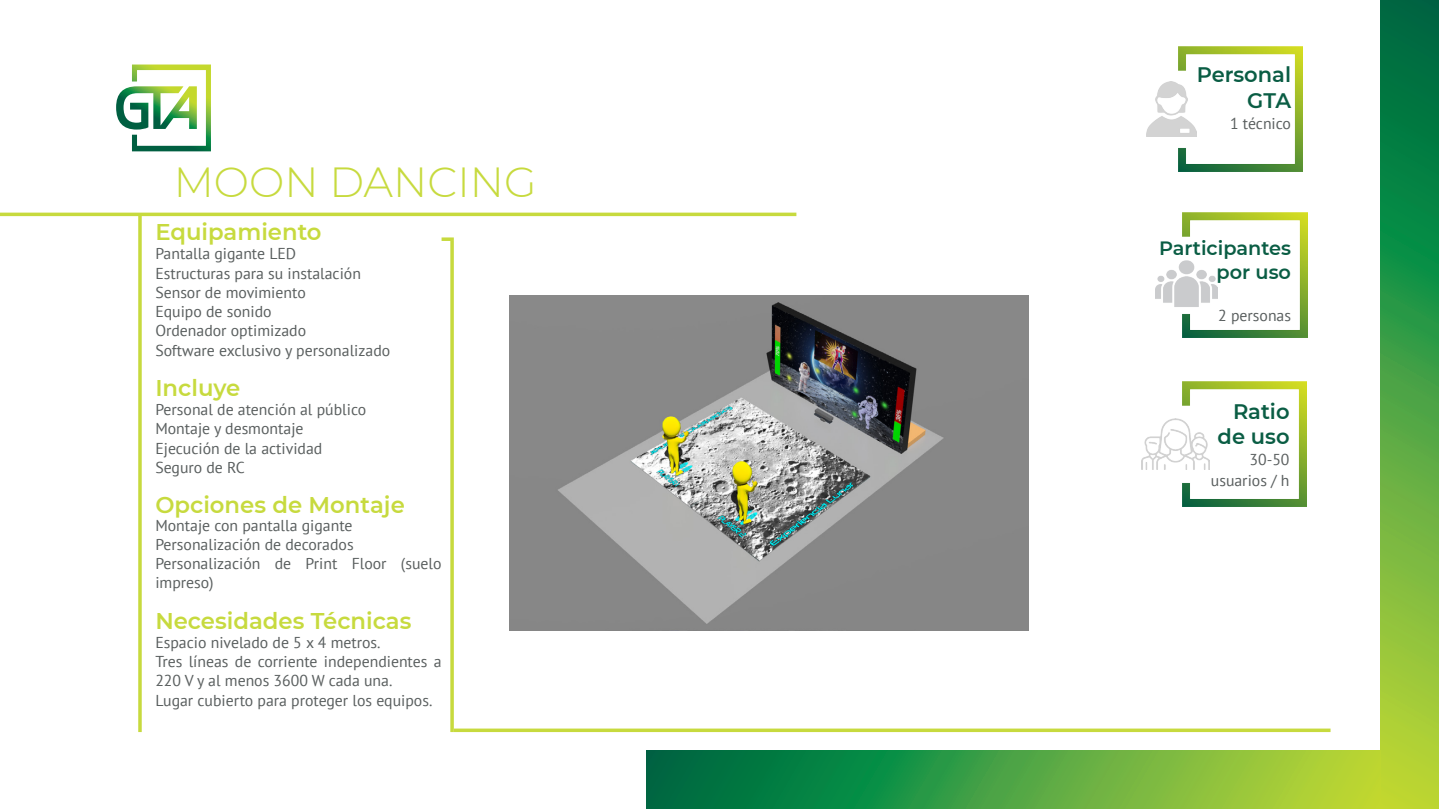
<style>
.page{position:relative;width:1439px;height:809px;background:#fff}
.page>*{position:absolute;margin:0;border:0;box-sizing:border-box;transform-origin:0 0}
.t1{font:300 42px "Montserrat";color:#c7da3e}
.t2{font:600 22.75px "Montserrat";color:#c7da3e}
.t3{font:600 21px "Montserrat";color:#0a5d44}
.t4{font:600 19.25px "Montserrat";color:#0a5d44}
.t5{font:15.75px/19.2px "PT Sans";color:#595e5e}
</style>
<div class="page">
<svg style="left:1380px;top:0;width:59px;height:809px;background:#4ea240"></svg>
<svg style="left:646px;top:750px;width:734px;height:59px;background:#4ea240"></svg>
<svg style="left:116px;top:64px;width:95px;height:87px"></svg>
<hr style="left:0;top:213px;width:796px;height:3px;background:#c7da3e">
<svg style="left:454px;top:728px;width:876px;height:4px;background:#cedf59"></svg>
<svg style="left:450px;top:241px;width:4px;height:491px;background:#cdde55"></svg>
<svg style="left:138px;top:216px;width:4px;height:516px;background:#cdde55"></svg>
<svg style="left:441px;top:237px;width:13px;height:4px"></svg>
<img style="left:1182px;top:381px;width:125px;height:125px">
<img style="left:1182px;top:213px;width:125px;height:125px">
<img style="left:1141px;top:418px;width:68px;height:52px">
<img style="left:1147px;top:82px;width:31px;height:55px">
<img style="left:1155px;top:255px;width:63px;height:56px">
<img style="left:1178px;top:47px;width:125px;height:125px">
<img style="left:509px;top:295px;width:520px;height:335px">
<p class="t1" style="left:174px;top:153px;width:364px">MOON DANCING</p>
<p class="t2" style="left:155px;top:216px;width:168px">Equipamiento</p>
<p class="t5" style="left:155px;top:244px;width:142px">Pantalla gigante LED</p>
<p class="t5" style="left:155px;top:263px;width:207px">Estructuras para su instalación</p>
<p class="t5" style="left:155px;top:282px;width:152px">Sensor de movimiento</p>
<p class="t5" style="left:155px;top:301px;width:118px">Equipo de sonido</p>
<p class="t5" style="left:155px;top:321px;width:152px">Ordenador optimizado</p>
<p class="t5" style="left:155px;top:340px;width:236px">Software exclusivo y personalizado</p>
<p class="t2" style="left:155px;top:371px;width:87px">Incluye</p>
<p class="t5" style="left:155px;top:399px;width:212px">Personal de atención al público</p>
<p class="t5" style="left:155px;top:419px;width:150px">Montaje y desmontaje</p>
<p class="t5" style="left:155px;top:438px;width:168px">Ejecución de la actividad</p>
<p class="t5" style="left:155px;top:457px;width:91px">Seguro de RC</p>
<p class="t2" style="left:155px;top:489px;width:251px">Opciones de Montaje</p>
<p class="t5" style="left:155px;top:515px;width:199px">Montaje con pantalla gigante</p>
<p class="t5" style="left:155px;top:534px;width:200px">Personalización de decorados</p>
<p class="t5" style="left:155px;top:553px;width:288px">Personalización de Print Floor (suelo impreso)</p>
<p class="t2" style="left:155px;top:604px;width:258px">Necesidades Técnicas</p>
<p class="t5" style="left:155px;top:632px;width:227px">Espacio nivelado de 5 x 4 metros.</p>
<p class="t5" style="left:155px;top:651px;width:288px">Tres líneas de corriente independientes a<br>220 V y al menos 3600 W cada una.</p>
<p class="t5" style="left:155px;top:690px;width:278px">Lugar cubierto para proteger los equipos.</p>
<p class="t3" style="left:1196px;top:60px;width:96px">Personal</p>
<p class="t3" style="left:1247px;top:85px;width:45px">GTA</p>
<p class="t5" style="left:1230px;top:113px;width:62px">1 técnico</p>
<p class="t4" style="left:1159px;top:235px;width:133px">Participantes</p>
<p class="t4" style="left:1216px;top:258px;width:76px">por uso</p>
<p class="t5" style="left:1218px;top:305px;width:74px">2 personas</p>
<p class="t3" style="left:1233px;top:396px;width:58px">Ratio</p>
<p class="t3" style="left:1217px;top:421px;width:73px">de uso</p>
<p class="t5" style="left:1211px;top:448px;width:80px;line-height:21px;text-align:right">30-50 usuarios / h</p>
</div>
